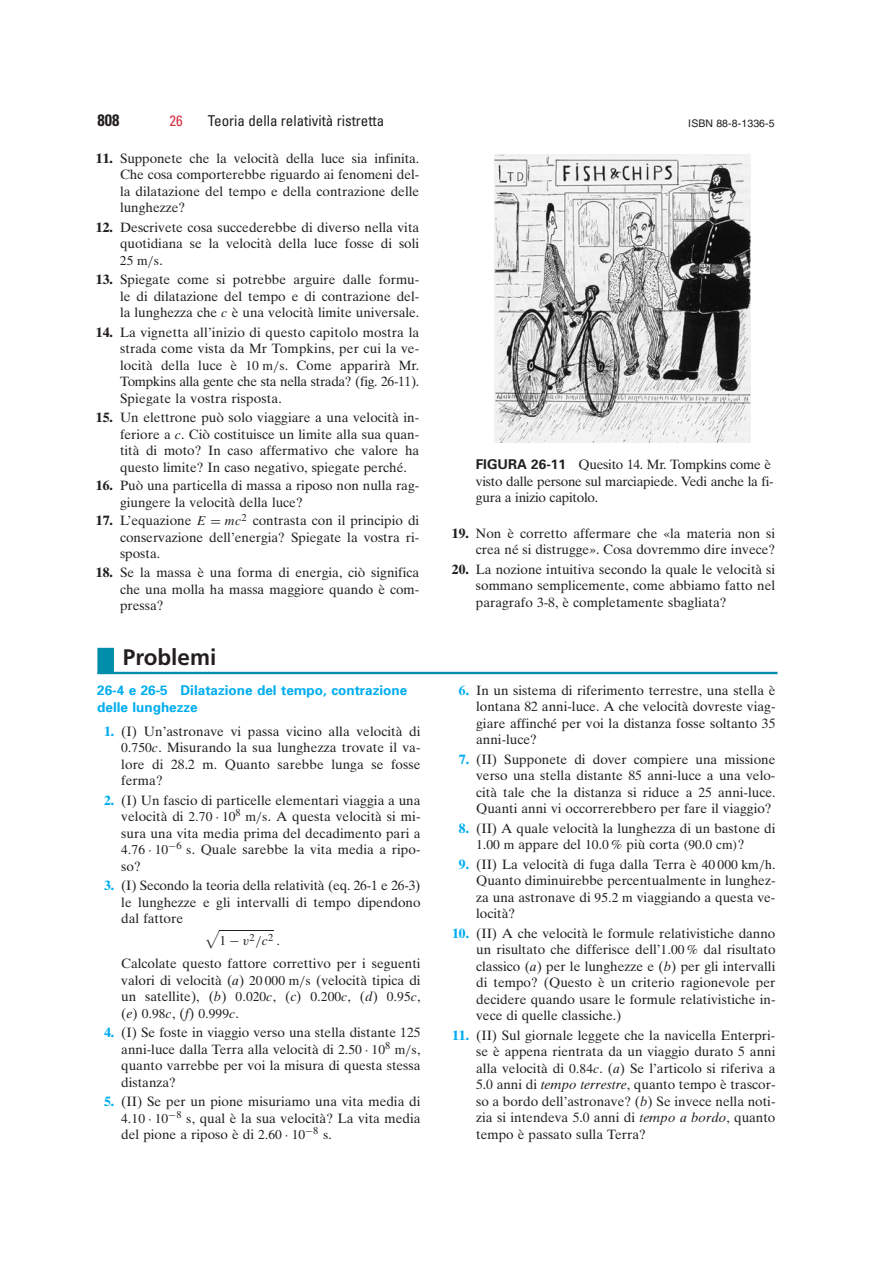
<style>
.page{position:relative;width:893px;height:1263px;background:#fff}
.page>*{position:absolute;margin:0;border:0;box-sizing:border-box;transform-origin:0 0}
.t1{font:700 22.5px "Frutiger";color:#231f20}
.t2{font:condensed 15px "Univers";color:#231f20}
.t3{font:15px "CMEX10";color:#231f20}
.t4{font:13.5px/16.5px "Times Ten";color:#231f20;text-align:justify}
.t5{font:13.5px/16.5px "Times Ten";letter-spacing:-.02em;color:#231f20}
.t6{font:700 13.5px/16.5px "Univers";color:#00adef}
.t7{font:13.5px "Times";color:#231f20}
.t8{font:13.5px "RMTMI";color:#231f20}
.t9{font:10.5px "Helvetica";letter-spacing:.01em;color:#231f20}
.s1{font-weight:700;font-size:16.5px}
.s2{color:#fff}
.s3{color:#d63647}
.s4{font-weight:700}
.s5{font-family:"RMTMI"}
.s6{font-family:"Times Ten"}
.s7{font-family:"Times";font-style:italic}
.s8{font-family:"Times"}
.s9{font-family:"MTSY"}
.s10{font-weight:700;color:#00adef}
.s11{font-family:"I Times Ten";font-style:italic}
.s12{font-style:italic}
.s13{font-family:"Univers";font-weight:700}
</style>
<div class="page">
<img style="left:494px;top:154px;width:257px;height:288px">
<hr style="left:97px;top:672px;width:680px;height:2px;background:#008eab">
<div style="left:98px;top:649px;width:15px;height:24px;background:#008eab"></div>
<div style="left:97px;top:648px;width:17px;height:25px;border:2px solid #008eab"></div>
<hr style="left:219px;top:930px;width:55px;height:1px;background:#231f20">
<p class="t2" style="left:98px;top:115px;width:288px"><span class="s1">808</span><span class="s2">MMMM</span><span class="s3">26</span><span class="s2">MM</span>Teoria della relatività ristretta</p>
<p class="t9" style="left:688px;top:119px;width:88px">ISBN 88-8-1336-5</p>
<p class="t4" style="left:120px;top:151px;width:301px;text-indent:-24px"><span class="s4">11.</span> Supponete che la velocità della luce sia infinita.<br>Che cosa comporterebbe riguardo ai fenomeni del&shy;la dilatazione del tempo e della contrazione delle lunghezze?</p>
<p class="t4" style="left:96px;top:220px;width:325px;text-align:right"><span class="s4">12.</span> Descrivete cosa succederebbe di diverso nella vita quotidiana se la velocità della luce fosse di soli</p>
<p class="t7" style="left:120px;top:255px;width:44px">25 m<span class="s5">/</span>s<span class="s6">.</span></p>
<p class="t4" style="left:120px;top:273px;width:301px;text-indent:-24px"><span class="s4">13.</span> Spiegate come si potrebbe arguire dalle formu&shy;le di dilatazione del tempo e di contrazione del&shy;la lunghezza che <span class="s7">c</span> è una velocità limite universale.</p>
<p class="t4" style="left:120px;top:325px;width:301px;text-indent:-24px"><span class="s4">14.</span> La vignetta all’inizio di questo capitolo mostra la strada come vista da Mr Tompkins, per cui la ve&shy;locità della luce è <span class="s8">10 m</span><span class="s5">/</span><span class="s8">s</span>. Come apparirà Mr.<br>Tompkins alla gente che sta nella strada? (fig. 26-11).<br>Spiegate la vostra risposta.</p>
<p class="t4" style="left:120px;top:411px;width:301px;text-indent:-24px"><span class="s4">15.</span> Un elettrone può solo viaggiare a una velocità in&shy;feriore a <span class="s7">c</span>. Ciò costituisce un limite alla sua quan&shy;tità di moto? In caso affermativo che valore ha questo limite? In caso negativo, spiegate perché.</p>
<p class="t4" style="left:120px;top:479px;width:301px;text-indent:-24px"><span class="s4">16.</span> Può una particella di massa a riposo non nulla rag&shy;giungere la velocità della luce?</p>
<p class="t4" style="left:120px;top:514px;width:301px;text-indent:-24px"><span class="s4">17.</span> L’equazione <span class="s7">E</span> <span class="s9">=</span> <span class="s7">mc</span><sup>2</sup> contrasta con il principio di conservazione dell’energia? Spiegate la vostra ri&shy;sposta.</p>
<p class="t4" style="left:120px;top:566px;width:301px;text-indent:-24px"><span class="s4">18.</span> Se la massa è una forma di energia, ciò significa che una molla ha massa maggiore quando è com&shy;pressa?</p>
<h1 class="t1" style="left:123px;top:648px;width:95px">Problemi</h1>
<p class="t6" style="left:97px;top:683px;width:311px">26-4 e 26-5<span class="s2">M</span>Dilatazione del tempo, contrazione delle lunghezze</p>
<p class="t4" style="left:121px;top:724px;width:301px;text-indent:-17px"><span class="s10">1.</span> (I) Un’astronave vi passa vicino alla velocità di <span class="s8">0</span><span class="s5">.</span><span class="s8">750</span><span class="s7">c</span>. Misurando la sua lunghezza trovate il va&shy;lore di 28.2 m. Quanto sarebbe lunga se fosse ferma?</p>
<p class="t4" style="left:121px;top:793px;width:301px;text-indent:-17px"><span class="s10">2.</span> (I) Un fascio di particelle elementari viaggia a una velocità di <span class="s8">2</span><span class="s5">.</span><span class="s8">70</span> <span class="s9">·</span> <span class="s8">10</span><sup>8</sup> <span class="s8">m</span><span class="s5">/</span><span class="s8">s</span>. A questa velocità si mi&shy;sura una vita media prima del decadimento pari a <span class="s8">4</span><span class="s5">.</span><span class="s8">76</span> <span class="s9">·</span> <span class="s8">10</span><sup>−</sup><sup>6</sup> <span class="s8">s</span>. Quale sarebbe la vita media a ripo&shy;so?</p>
<p class="t4" style="left:121px;top:879px;width:301px;text-indent:-17px"><span class="s10">3.</span> (I) Secondo la teoria della relatività (eq. 26-1 e 26-3) le lunghezze e gli intervalli di tempo dipendono dal fattore</p>
<p class="t3" style="left:204px;top:917px;width:17px">-</p>
<p class="t8" style="left:219px;top:936px;width:62px"><span class="s8">1</span> <span class="s9">−</span> v<sup>2</sup>/<span class="s7">c</span><sup>2</sup> .</p>
<p class="t4" style="left:121px;top:957px;width:301px">Calcolate questo fattore correttivo per i seguenti valori di velocità (<span class="s11">a</span>) <span class="s8">20 000 m</span><span class="s5">/</span><span class="s8">s</span> (velocità tipica di un satellite), (<span class="s11">b</span>) <span class="s8">0</span><span class="s5">.</span><span class="s8">020</span><span class="s7">c</span>, (<span class="s11">c</span>) <span class="s8">0</span><span class="s5">.</span><span class="s8">200</span><span class="s7">c</span>, (<span class="s11">d</span>) <span class="s8">0</span><span class="s5">.</span><span class="s8">95</span><span class="s7">c</span>,</p>
<p class="t7" style="left:121px;top:1008px;width:119px"><span class="s6">(</span><span class="s11">e</span><span class="s6">)</span> 0<span class="s5">.</span>98<span class="s12">c</span><span class="s6">, (</span><span class="s11">f</span><span class="s6">)</span> 0<span class="s5">.</span>999<span class="s12">c</span><span class="s6">.</span></p>
<p class="t4" style="left:121px;top:1026px;width:301px;text-indent:-17px"><span class="s10">4.</span> (I) Se foste in viaggio verso una stella distante 125 anni-luce dalla Terra alla velocità di <span class="s8">2</span><span class="s5">.</span><span class="s8">50</span> <span class="s9">·</span> <span class="s8">10</span><sup>8</sup> <span class="s8">m</span><span class="s5">/</span><span class="s8">s</span>, quanto varrebbe per voi la misura di questa stessa distanza?</p>
<p class="t4" style="left:121px;top:1095px;width:301px;text-indent:-17px"><span class="s10">5.</span> (II) Se per un pione misuriamo una vita media di <span class="s8">4</span><span class="s5">.</span><span class="s8">10</span> <span class="s9">·</span> <span class="s8">10</span><sup>−</sup><sup>8</sup> <span class="s8">s</span>, qual è la sua velocità? La vita media del pione a riposo è di <span class="s8">2</span><span class="s5">.</span><span class="s8">60</span> <span class="s9">·</span> <span class="s8">10</span><sup>−</sup><sup>8</sup> <span class="s8">s</span>.</p>
<p class="t5" style="left:476px;top:458px;width:299px"><span class="s13">FIGURA 26-11</span><span class="s2">M</span>Quesito 14. Mr. Tompkins come è visto dalle persone sul marciapiede. Vedi anche la fi&shy;gura a inizio capitolo.</p>
<p class="t4" style="left:452px;top:526px;width:325px;text-align:right"><span class="s4">19.</span> Non è corretto affermare che «la materia non si crea né si distrugge». Cosa dovremmo dire invece?</p>
<p class="t4" style="left:476px;top:562px;width:301px;text-indent:-24px"><span class="s4">20.</span> La nozione intuitiva secondo la quale le velocità si sommano semplicemente, come abbiamo fatto nel paragrafo 3-8, è completamente sbagliata?</p>
<p class="t4" style="left:476px;top:683px;width:301px;text-indent:-17px"><span class="s10">6.</span> In un sistema di riferimento terrestre, una stella è lontana 82 anni-luce. A che velocità dovreste viag&shy;giare affinché per voi la distanza fosse soltanto 35 anni-luce?</p>
<p class="t4" style="left:476px;top:752px;width:301px;text-indent:-17px"><span class="s10">7.</span> (II) Supponete di dover compiere una missione verso una stella distante 85 anni-luce a una velo&shy;cità tale che la distanza si riduce a 25 anni-luce.<br>Quanti anni vi occorrerebbero per fare il viaggio?</p>
<p class="t4" style="left:476px;top:821px;width:301px;text-indent:-17px"><span class="s10">8.</span> (II) A quale velocità la lunghezza di un bastone di<br><span class="s8">1</span><span class="s5">.</span><span class="s8">00 m</span> appare del <span class="s8">10</span><span class="s5">.</span><span class="s8">0 %</span> più corta <span class="s5">(</span><span class="s8">90</span><span class="s5">.</span><span class="s8">0 cm</span><span class="s5">)</span>?</p>
<p class="t4" style="left:476px;top:857px;width:301px;text-indent:-17px"><span class="s10">9.</span> (II) La velocità di fuga dalla Terra è <span class="s8">40 000 km</span><span class="s5">/</span><span class="s8">h</span>.<br>Quanto diminuirebbe percentualmente in lunghez&shy;za una astronave di <span class="s8">95</span><span class="s5">.</span><span class="s8">2 m</span> viaggiando a questa ve&shy;locità?</p>
<p class="t4" style="left:476px;top:926px;width:301px;text-indent:-24px"><span class="s10">10.</span> (II) A che velocità le formule relativistiche danno un risultato che differisce dell’<span class="s8">1</span><span class="s5">.</span><span class="s8">00 %</span> dal risultato classico (<span class="s11">a</span>) per le lunghezze e (<span class="s11">b</span>) per gli intervalli di tempo? (Questo è un criterio ragionevole per decidere quando usare le formule relativistiche in&shy;vece di quelle classiche.)</p>
<p class="t4" style="left:476px;top:1028px;width:301px;text-indent:-24px"><span class="s10">11.</span> (II) Sul giornale leggete che la navicella Enterpri&shy;se è appena rientrata da un viaggio durato 5 anni alla velocità di <span class="s8">0</span><span class="s5">.</span><span class="s8">84</span><span class="s7">c</span>. (<span class="s11">a</span>) Se l’articolo si riferiva a 5.0 anni di <span class="s11">tempo terrestre</span>, quanto tempo è trascor&shy;so a bordo dell’astronave? (<span class="s11">b</span>) Se invece nella noti&shy;zia si intendeva 5.0 anni di <span class="s11">tempo a bordo</span>, quanto tempo è passato sulla Terra?</p>
</div>
